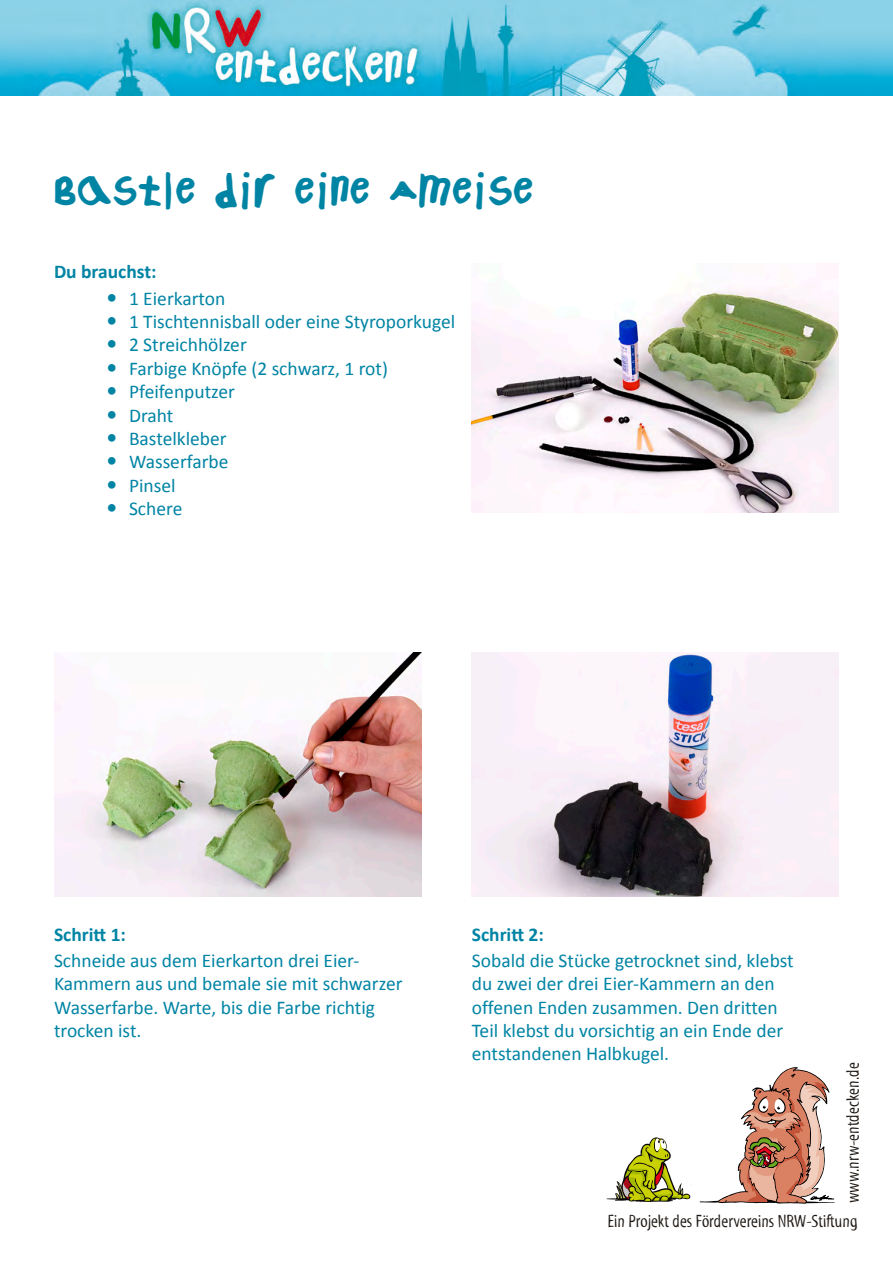
<style>
.page{position:relative;width:893px;height:1263px;background:#fff}
.page>*{position:absolute;margin:0;border:0;box-sizing:border-box;transform-origin:0 0}
.t1{font:37.5px "Childs Play Age Six";color:#0084a4}
.t2{font:19.5px/23.4px "Calibri";color:#0084a4}
.t3{font:700 19.5px "Calibri";color:#0084a4}
.t4{font:18px "Myriad Tilt";color:#1f1914}
</style>
<div class="page">
<img style="left:0;top:0;width:893px;height:95px">
<svg style="left:700px;top:1067px;width:135px;height:137px"></svg>
<svg style="left:607px;top:1137px;width:85px;height:66px"></svg>
<img style="left:54px;top:653px;width:367px;height:244px">
<img style="left:472px;top:291px;width:367px;height:221px">
<img style="left:472px;top:653px;width:367px;height:244px">
<h1 class="t1" style="left:54px;top:171px;width:481px">BASTLE DIR EINE AMEISE</h1>
<p class="t3" style="left:54px;top:259px;width:104px">Du brauchst:</p>
<p class="t2" style="left:129px;top:287px;width:328px">1 Eierkarton<br>1 Tischtennisball oder eine Styroporkugel<br>2 Streichhölzer<br>Farbige Knöpfe (2 schwarz, 1 rot)<br>Pfeifenputzer<br>Draht<br>Bastelkleber<br>Wasserfarbe<br>Pinsel<br>Schere</p>
<p class="t3" style="left:54px;top:922px;width:74px">Schritt 1:</p>
<p class="t2" style="left:54px;top:949px;width:350px">Schneide aus dem Eierkarton drei Eier-Kammern aus und bemale sie mit schwarzer Wasserfarbe. Warte, bis die Farbe richtig trocken ist.</p>
<p class="t3" style="left:472px;top:922px;width:74px">Schritt 2:</p>
<p class="t2" style="left:472px;top:949px;width:323px">Sobald die Stücke getrocknet sind, klebst du zwei der drei Eier-Kammern an den offenen Enden zusammen. Den dritten Teil klebst du vorsichtig an ein Ende der entstandenen Halbkugel.</p>
<p class="t4" style="left:843px;top:1203px;width:142px;rotate:-90deg">www.nrw-entdecken.de</p>
<p class="t4" style="left:607px;top:1211px;width:252px">Ein Projekt des Fördervereins NRW-Stiftung</p>
</div>
